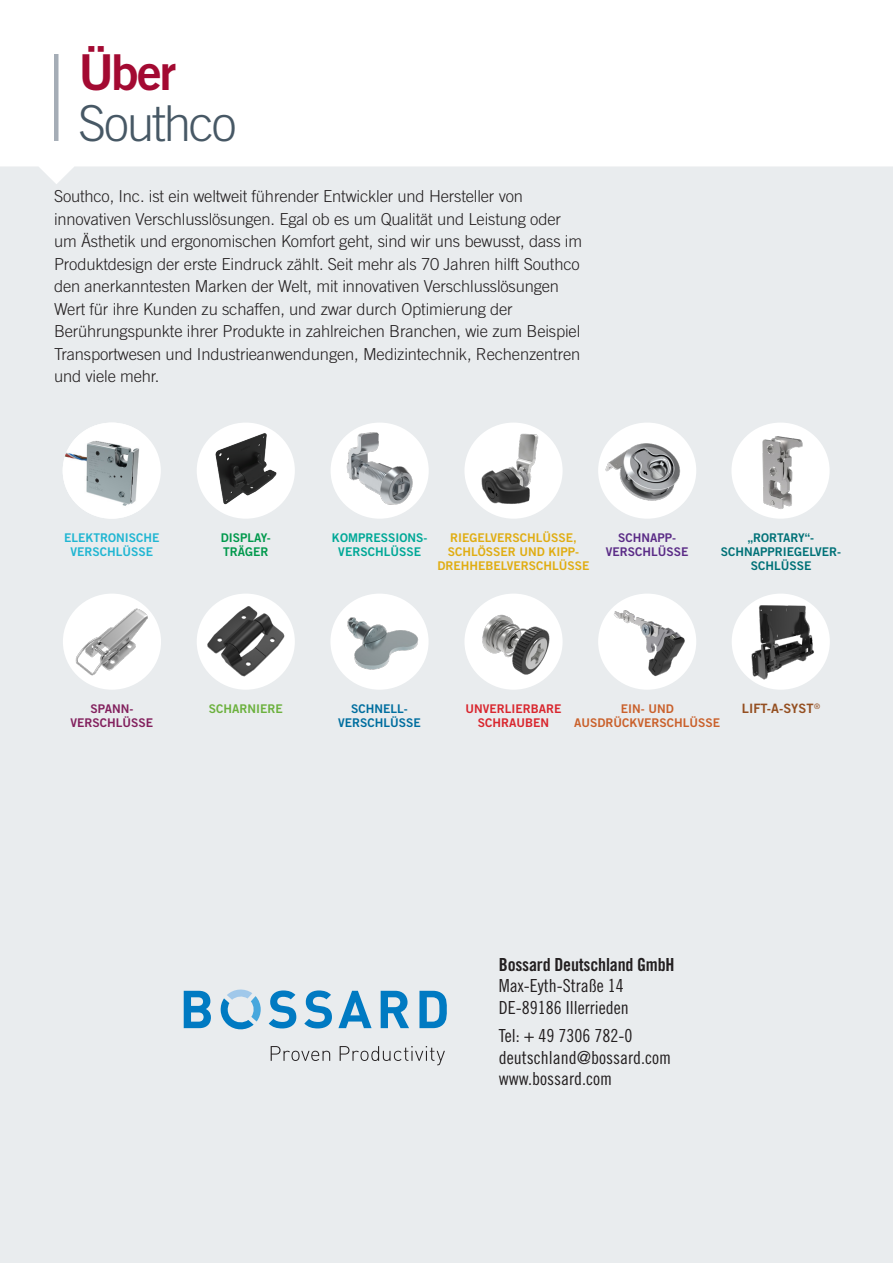
<style>
.page{position:relative;width:893px;height:1263px;background:#fff}
.page>*{position:absolute;margin:0;border:0;box-sizing:border-box;transform-origin:0 0}
.Page_Heading_1{font:300 49.5px/51px "Trade Gothic LT Std";letter-spacing:-.045em;color:#475865}
.Intro_Paragraph_1{font:18px/21.6px "Trade Gothic LT Std Cn 18";color:#231f20}
.Intro_Paragraph_1-2{font:300 16.5px/22.5px "Trade Gothic LT Std";letter-spacing:-.01em;color:#231f20}
.t1{font:12.9px "Trade Gothic LT Std Bd 2";color:#944f21}
.t2{font:12px/14.4px "Trade Gothic LT Std Bd 2";color:#e0ad12;text-align:center}
.t3{font:12px/14.4px "Trade Gothic LT Std Bd 2";color:#007177;text-align:center}
.t4{font:12px/14.4px "Trade Gothic LT Std Bd 2";color:#ca612c;text-align:center}
.t5{font:12px "Trade Gothic LT Std Bd 2";color:#00a897}
.t6{font:12px "Trade Gothic LT Std Bd 2";color:#21b6d2}
.t7{font:12px "Trade Gothic LT Std Bd 2";color:#d9262e}
.t8{font:12px "Trade Gothic LT Std Bd 2";color:#5b2c87}
.t9{font:12px "Trade Gothic LT Std Bd 2";color:#006e9f}
.t10{font:12px "Trade Gothic LT Std Bd 2";color:#83215e}
.Back_Cover_prod__cat{font:12px/14.4px "Trade Gothic LT Std Bd 2";color:#00994c}
.t11{font:12px "Trade Gothic LT Std Bd 2";color:#6cb13e}
.s1{font-family:"Trade Gothic LT Std Bd 2";font-weight:400;color:#a30a32}
.s2{font-family:"Trade Gothic LT Std Bd Cn 20"}
</style>
<div class="page">
<div style="left:0;top:166px;width:893px;height:1097px;background:#e9ecee"></div>
<img style="left:197px;top:594px;width:98px;height:96px">
<div style="left:197px;top:423px;width:98px;height:96px;background:#fff;border-radius:50%"></div>
<img style="left:209px;top:431px;width:76px;height:76px">
<div style="left:63px;top:423px;width:98px;height:96px;background:#fff;border-radius:50%"></div>
<img style="left:63px;top:423px;width:78px;height:96px">
<img style="left:464px;top:594px;width:99px;height:96px">
<div style="left:330px;top:594px;width:99px;height:96px;background:#fff;border-radius:50%"></div>
<img style="left:342px;top:601px;width:78px;height:78px">
<div style="left:331px;top:423px;width:98px;height:96px;background:#fff;border-radius:50%"></div>
<img style="left:338px;top:426px;width:83px;height:83px">
<img style="left:598px;top:594px;width:98px;height:96px">
<div style="left:63px;top:594px;width:98px;height:96px;background:#fff;border-radius:50%"></div>
<img style="left:76px;top:605px;width:72px;height:73px">
<div style="left:464px;top:423px;width:99px;height:96px;background:#fff;border-radius:50%"></div>
<img style="left:473px;top:433px;width:72px;height:72px">
<div style="left:598px;top:423px;width:98px;height:96px;background:#fff;border-radius:50%"></div>
<img style="left:604px;top:429px;width:77px;height:77px">
<img style="left:731px;top:423px;width:99px;height:96px">
<div style="left:732px;top:594px;width:98px;height:96px;background:#fff;border-radius:50%"></div>
<img style="left:745px;top:603px;width:77px;height:77px">
<hr style="left:54px;top:54px;width:4px;height:87px;background:#a5adb6">
<svg style="left:271px;top:1046px;width:59px;height:15px"></svg>
<svg style="left:340px;top:1046px;width:105px;height:19px"></svg>
<svg style="left:184px;top:991px;width:27px;height:37px"></svg>
<svg style="left:269px;top:990px;width:27px;height:38px"></svg>
<svg style="left:304px;top:990px;width:28px;height:38px"></svg>
<svg style="left:338px;top:991px;width:34px;height:37px"></svg>
<svg style="left:381px;top:991px;width:28px;height:37px"></svg>
<svg style="left:419px;top:991px;width:28px;height:37px"></svg>
<svg style="left:220px;top:989px;width:41px;height:42px"></svg>
<p class="Page_Heading_1" style="left:78px;top:46px;width:160px"><span class="s1">Über<br></span>Southco</p>
<p class="Intro_Paragraph_1-2" style="left:54px;top:185px;width:530px">Southco, Inc. ist ein weltweit führender Entwickler und Hersteller von innovativen Verschlusslösungen. Egal ob es um Qualität und Leistung oder um Ästhetik und ergonomischen Komfort geht, sind wir uns bewusst, dass im Produktdesign der erste Eindruck zählt. Seit mehr als 70 Jahren hilft Southco den anerkanntesten Marken der Welt, mit innovativen Verschlusslösungen Wert für ihre Kunden zu schaffen, und zwar durch Optimierung der Berührungspunkte ihrer Produkte in zahlreichen Branchen, wie zum Beispiel Transportwesen und Industrieanwendungen, Medizintechnik, Rechenzentren und viele mehr.</p>
<p class="t6" style="left:64px;top:530px;width:97px">ELEKTRONISCHE</p>
<p class="t6" style="left:71px;top:544px;width:84px">VERSCHLÜSSE</p>
<p class="Back_Cover_prod__cat" style="left:221px;top:530px;width:52px">DISPLAY-<br>TRÄGER</p>
<p class="t5" style="left:332px;top:530px;width:97px">KOMPRESSIONS-</p>
<p class="t5" style="left:338px;top:544px;width:84px">VERSCHLÜSSE</p>
<p class="t2" style="left:438px;top:530px;width:153px">RIEGELVERSCHLÜSSE,<br>SCHLÖSSER UND KIPP-<br>DREHHEBELVERSCHLÜSSE</p>
<p class="t8" style="left:618px;top:530px;width:59px">SCHNAPP-</p>
<p class="t8" style="left:606px;top:544px;width:84px">VERSCHLÜSSE</p>
<p class="t3" style="left:748px;top:530px;width:68px">„RORTARY“-</p>
<p class="t3" style="left:721px;top:544px;width:122px">SCHNAPPRIEGELVER-<br>SCHLÜSSE</p>
<p class="t10" style="left:91px;top:701px;width:44px">SPANN-</p>
<p class="t10" style="left:71px;top:715px;width:84px">VERSCHLÜSSE</p>
<p class="t11" style="left:209px;top:701px;width:75px">SCHARNIERE</p>
<p class="t9" style="left:351px;top:701px;width:58px">SCHNELL-</p>
<p class="t9" style="left:338px;top:715px;width:84px">VERSCHLÜSSE</p>
<p class="t7" style="left:465px;top:701px;width:98px">UNVERLIERBARE</p>
<p class="t7" style="left:478px;top:715px;width:73px">SCHRAUBEN</p>
<p class="t4" style="left:574px;top:701px;width:148px">EIN- UND<br>AUSDRÜCKVERSCHLÜSSE</p>
<p class="t1" style="left:742px;top:701px;width:80px">LIFT-A-SYST<sup>®</sup></p>
<p class="Intro_Paragraph_1" style="left:499px;top:953px;width:177px"><span class="s2">Bossard Deutschland GmbH<br></span>Max-Eyth-Straße 14<br>DE-89186 Illerrieden</p>
<p class="Intro_Paragraph_1" style="left:499px;top:1025px;width:174px">Tel: + 49 7306 782-0 deutschland@bossard.com www.bossard.com</p>
</div>
